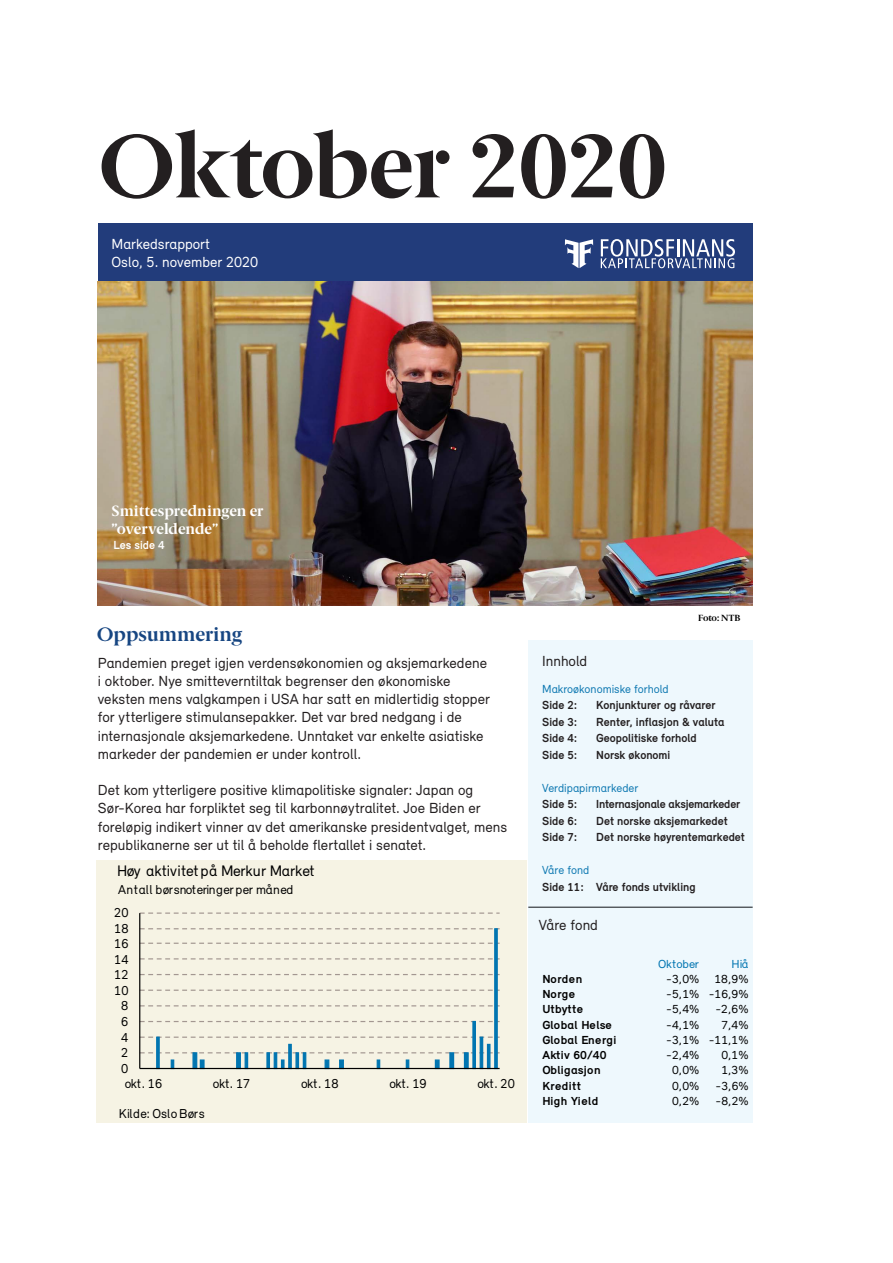
<style>
.page{position:relative;width:893px;height:1263px;background:#fff}
.page>*{position:absolute;margin:0;border:0;box-sizing:border-box;transform-origin:0 0}
.t1{font:700 90px "Berlingske Serif";letter-spacing:-.02em;color:#231f20}
.Mellomoverskrift{font:700 19.5px "Berlingske Serif";color:#174682}
.t2{font:15.6px "Relevant";letter-spacing:-.01em;color:#000}
.Brødtekst{font:15px/18.1px "Relevant";letter-spacing:.005em;color:#231f20}
.t3{font:15px "Relevant";color:#fff}
.Mellomoverskrift-2{font:700 15px/18.1px "Berlingske Serif";letter-spacing:.005em;color:#fff}
.t4{font:13.2px "Relevant";letter-spacing:.01em;color:#000}
.t5{font:700 12px "Relevant";color:#231f20}
.t6{font:12px "Relevant";color:#000;scale:1.05 1}
.t7{font:700 12px "Relevant";letter-spacing:.03em;color:#000;scale:1.05 1}
.t8{font:12px "Relevant";color:#0f79b2}
.t9{font:12px "Relevant";letter-spacing:-.015em;color:#0175b1;scale:1.05 1}
.t10{font:700 12px "Relevant";color:#fff}
.t11{font:700 9px "Berlingske Serif";letter-spacing:-.01em;color:#000}
</style>
<div class="page">
<div style="left:97px;top:859px;width:430px;height:263px;background:#f6f3e4"></div>
<svg style="left:140px;top:1052px;width:360px;height:1px"></svg>
<svg style="left:140px;top:1036px;width:360px;height:2px"></svg>
<svg style="left:140px;top:1021px;width:360px;height:1px"></svg>
<svg style="left:140px;top:1005px;width:360px;height:1px"></svg>
<svg style="left:140px;top:989px;width:360px;height:2px"></svg>
<svg style="left:140px;top:974px;width:360px;height:1px"></svg>
<svg style="left:140px;top:958px;width:360px;height:1px"></svg>
<svg style="left:140px;top:943px;width:360px;height:1px"></svg>
<svg style="left:140px;top:928px;width:360px;height:1px"></svg>
<svg style="left:140px;top:912px;width:360px;height:2px"></svg>
<svg style="left:156px;top:1036px;width:4px;height:32px"></svg>
<svg style="left:171px;top:1059px;width:3px;height:9px"></svg>
<svg style="left:192px;top:1052px;width:5px;height:16px"></svg>
<svg style="left:200px;top:1059px;width:5px;height:9px"></svg>
<svg style="left:236px;top:1052px;width:5px;height:16px"></svg>
<div style="left:245px;top:1052px;width:3px;height:17px;background:#0175b1;border:1px solid #0175b1"></div>
<svg style="left:266px;top:1052px;width:4px;height:16px"></svg>
<div style="left:274px;top:1052px;width:3px;height:17px;background:#0175b1;border:1px solid #0175b1"></div>
<svg style="left:281px;top:1059px;width:4px;height:9px"></svg>
<svg style="left:288px;top:1044px;width:4px;height:24px"></svg>
<svg style="left:295px;top:1052px;width:4px;height:16px"></svg>
<div style="left:303px;top:1052px;width:3px;height:17px;background:#0175b1;border:1px solid #0175b1"></div>
<svg style="left:325px;top:1059px;width:4px;height:9px"></svg>
<svg style="left:339px;top:1059px;width:5px;height:9px"></svg>
<svg style="left:377px;top:1059px;width:3px;height:9px"></svg>
<svg style="left:406px;top:1059px;width:3px;height:9px"></svg>
<svg style="left:435px;top:1059px;width:5px;height:9px"></svg>
<svg style="left:449px;top:1052px;width:5px;height:16px"></svg>
<svg style="left:464px;top:1052px;width:5px;height:16px"></svg>
<svg style="left:472px;top:1021px;width:4px;height:47px"></svg>
<hr style="left:480px;top:1036px;width:3px;height:33px;background:#0175b1">
<hr style="left:487px;top:1044px;width:3px;height:25px;background:#0175b1">
<svg style="left:494px;top:928px;width:4px;height:140px"></svg>
<hr style="left:139px;top:913px;width:1px;height:155px;background:#000">
<hr style="left:140px;top:1068px;width:360px;height:1px;background:#000">
<img style="left:98px;top:281px;width:655px;height:325px">
<div style="left:528px;top:640px;width:225px;height:483px;background:#eef8fd"></div>
<div style="left:98px;top:224px;width:655px;height:57px;background:#223c7b"></div>
<svg style="left:565px;top:239px;width:28px;height:29px"></svg>
<svg style="left:601px;top:239px;width:134px;height:29px"></svg>
<hr style="left:528px;top:907px;width:225px;height:1px;background:#111418">
<p class="t1" style="left:98px;top:93px;width:571px">Oktober 2020</p>
<p class="t3" style="left:112px;top:235px;width:100px">Markedsrapport</p>
<p class="t3" style="left:112px;top:253px;width:148px">Oslo, 5. november 2020</p>
<p class="Mellomoverskrift-2" style="left:112px;top:501px;width:153px">Smittespredningen er ”overveldende”</p>
<p class="t10" style="left:114px;top:538px;width:53px">Les side 4</p>
<p class="Mellomoverskrift" style="left:97px;top:618px;width:147px">Oppsummering</p>
<p class="Brødtekst" style="left:98px;top:653px;width:394px">Pandemien preget igjen verdensøkonomien og aksjemarkedene i oktober. Nye smitteverntiltak begrenser den økonomiske veksten mens valgkampen i USA har satt en midlertidig stopper for ytterligere stimulansepakker. Det var bred nedgang i de internasjonale aksjemarkedene. Unntaket var enkelte asiatiske markeder der pandemien er under kontroll.</p>
<p class="Brødtekst" style="left:98px;top:781px;width:411px">Det kom ytterligere positive klimapolitiske signaler: Japan og Sør-Korea har forpliktet seg til karbonnøytralitet. Joe Biden er foreløpig indikert vinner av det amerikanske presidentvalget, mens republikanerne ser ut til å beholde flertallet i senatet.</p>
<p class="t2" style="left:117px;top:862px;width:199px">Høy aktivitet på Merkur Market</p>
<p class="t4" style="left:118px;top:882px;width:177px">Antall børsnoteringer per måned</p>
<p class="t4" style="left:114px;top:904px;width:16px">20</p>
<p class="t4" style="left:114px;top:920px;width:16px">18</p>
<p class="t4" style="left:114px;top:936px;width:16px">16</p>
<p class="t4" style="left:114px;top:951px;width:16px">14</p>
<p class="t4" style="left:114px;top:967px;width:16px">12</p>
<p class="t4" style="left:114px;top:982px;width:16px">10</p>
<p class="t4" style="left:121px;top:998px;width:9px">8</p>
<p class="t4" style="left:121px;top:1013px;width:9px">6</p>
<p class="t4" style="left:121px;top:1029px;width:9px">4</p>
<p class="t4" style="left:121px;top:1044px;width:9px">2</p>
<p class="t4" style="left:121px;top:1060px;width:9px">0</p>
<p class="t4" style="left:125px;top:1076px;width:39px">okt. 16</p>
<p class="t4" style="left:213px;top:1076px;width:39px">okt. 17</p>
<p class="t4" style="left:301px;top:1076px;width:39px">okt. 18</p>
<p class="t4" style="left:389px;top:1076px;width:39px">okt. 19</p>
<p class="t4" style="left:478px;top:1076px;width:39px">okt. 20</p>
<p class="t4" style="left:119px;top:1106px;width:87px">Kilde: Oslo Børs</p>
<p class="Brødtekst" style="left:542px;top:652px;width:47px">Innhold</p>
<p class="t11" style="left:698px;top:611px;width:44px">Foto: NTB</p>
<p class="t8" style="left:542px;top:681px;width:128px">Makroøkonomiske forhold</p>
<p class="t5" style="left:542px;top:698px;width:37px">Side 2:</p>
<p class="t5" style="left:596px;top:698px;width:121px">Konjunkturer og råvarer</p>
<p class="t5" style="left:542px;top:714px;width:37px">Side 3:</p>
<p class="t5" style="left:596px;top:714px;width:130px">Renter, inflasjon &amp; valuta</p>
<p class="t5" style="left:542px;top:731px;width:37px">Side 4:</p>
<p class="t5" style="left:596px;top:731px;width:102px">Geopolitiske forhold</p>
<p class="t5" style="left:542px;top:747px;width:37px">Side 5:</p>
<p class="t5" style="left:596px;top:747px;width:76px">Norsk økonomi</p>
<p class="t8" style="left:542px;top:780px;width:98px">Verdipapirmarkeder</p>
<p class="t5" style="left:542px;top:797px;width:37px">Side 5:</p>
<p class="t5" style="left:596px;top:797px;width:145px">Internasjonale aksjemarkeder</p>
<p class="t5" style="left:542px;top:813px;width:37px">Side 6:</p>
<p class="t5" style="left:596px;top:813px;width:133px">Det norske aksjemarkedet</p>
<p class="t5" style="left:542px;top:830px;width:37px">Side 7:</p>
<p class="t5" style="left:596px;top:830px;width:150px">Det norske høyrentemarkedet</p>
<p class="t8" style="left:542px;top:863px;width:49px">Våre fond</p>
<p class="t5" style="left:542px;top:879px;width:155px">Side 11: Våre fonds utvikling</p>
<p class="Brødtekst" style="left:539px;top:916px;width:60px">Våre fond</p>
<p class="t9" style="left:658px;top:956px;width:40px">Oktober</p>
<p class="t9" style="left:732px;top:956px;width:18px">Hiå</p>
<p class="t7" style="left:542px;top:972px;width:39px">Norden</p>
<p class="t6" style="left:666px;top:972px;width:33px">-3,0%</p>
<p class="t6" style="left:714px;top:972px;width:34px">18,9%</p>
<p class="t7" style="left:542px;top:987px;width:33px">Norge</p>
<p class="t6" style="left:666px;top:987px;width:80px">-5,1% -16,9%</p>
<p class="t7" style="left:542px;top:1002px;width:40px">Utbytte</p>
<p class="t6" style="left:666px;top:1002px;width:33px">-5,4%</p>
<p class="t6" style="left:716px;top:1002px;width:33px">-2,6%</p>
<p class="t7" style="left:542px;top:1017px;width:68px">Global Helse</p>
<p class="t6" style="left:666px;top:1017px;width:33px">-4,1%</p>
<p class="t6" style="left:721px;top:1017px;width:28px">7,4%</p>
<p class="t7" style="left:542px;top:1032px;width:72px">Global Energi</p>
<p class="t6" style="left:666px;top:1033px;width:80px">-3,1% -11,1%</p>
<p class="t7" style="left:542px;top:1048px;width:63px">Aktiv 60/40</p>
<p class="t6" style="left:666px;top:1048px;width:33px">-2,4%</p>
<p class="t6" style="left:721px;top:1048px;width:28px">0,1%</p>
<p class="t7" style="left:542px;top:1063px;width:57px">Obligasjon</p>
<p class="t6" style="left:672px;top:1063px;width:28px">0,0%</p>
<p class="t6" style="left:721px;top:1063px;width:28px">1,3%</p>
<p class="t7" style="left:542px;top:1078px;width:38px">Kreditt</p>
<p class="t6" style="left:672px;top:1078px;width:28px">0,0%</p>
<p class="t6" style="left:716px;top:1078px;width:33px">-3,6%</p>
<p class="t7" style="left:542px;top:1093px;width:55px">High Yield</p>
<p class="t6" style="left:672px;top:1093px;width:28px">0,2%</p>
<p class="t6" style="left:716px;top:1093px;width:33px">-8,2%</p>
</div>
